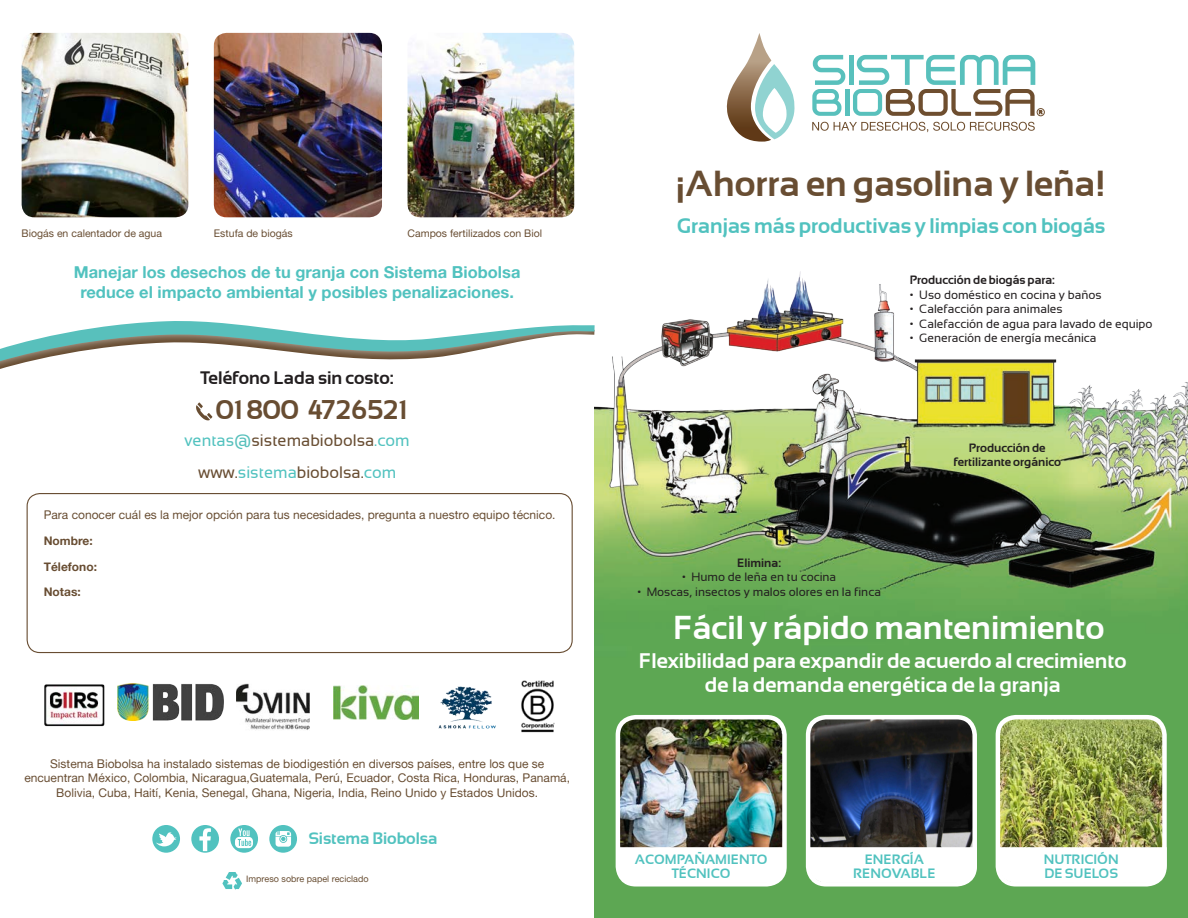
<style>
.page{position:relative;width:1188px;height:918px;background:#fff}
.page>*{position:absolute;margin:0;border:0;box-sizing:border-box;transform-origin:0 0}
.Subtitulos{font:700 36px "Sansation";color:#684d32}
.Subtitulos-2{font:700 33px "Sansation";color:#fff}
.cuerpo{font:700 27px "Sansation";color:#684d32}
.Subtitulos-3{font:700 21px "Sansation";color:#fff}
.Subtitulos-4{font:700 21px "Sansation";color:#51c2bf}
.cuerpo-2{font:700 18px "Sansation";color:#231f20}
.cuerpo-3{font:16.5px/19.8px "Alte Haas Grotesk Bold";color:#51c2bf;text-align:center}
.cuerpo-4{font:16.5px "Sansation";color:#684d32}
.Subtitulos-5{font:16.5px "Sansation";color:#684d32}
.t1{font:700 16.5px "Sansation";color:#51c2bf}
.Paragraph_Style_1{font:700 13.5px/13.5px "Sansation";color:#51c2bf;text-align:center}
.cuerpo-5{font:12px/14.4px "Alte Haas Grotesk";color:#684d32;text-align:center}
.t2{font:12px "Sansation";color:#231f20}
.resaltador_intext{font:12px "Alte Haas Grotesk";color:#684d32}
.t3{font:700 12px "Sansation";color:#231f20}
.resaltador_intext-2{font:12px "Alte Haas Grotesk Bold";color:#684d32}
.t4{font:10.5px "Alte Haas Grotesk";color:#684d32}
.cuerpo-6{font:9px "Alte Haas Grotesk";color:#684d32}
.s1{color:#51c2bf}
.s2{color:#58c0bc}
</style>
<div class="page">
<svg style="left:0;top:321px;width:594px;height:48px"></svg>
<img style="left:594px;top:271px;width:594px;height:647px">
<img style="left:22px;top:33px;width:166px;height:184px">
<img style="left:408px;top:33px;width:166px;height:184px">
<svg style="left:222px;top:872px;width:20px;height:18px"></svg>
<img style="left:44px;top:684px;width:61px;height:43px">
<img style="left:521px;top:680px;width:34px;height:53px">
<img style="left:438px;top:686px;width:58px;height:43px">
<img style="left:334px;top:685px;width:84px;height:35px">
<img style="left:118px;top:683px;width:105px;height:38px">
<img style="left:236px;top:683px;width:74px;height:47px">
<img style="left:214px;top:33px;width:168px;height:184px">
<div style="left:152px;top:825px;width:28px;height:28px;background:#51c2bf;border-radius:50%"></div>
<svg style="left:156px;top:832px;width:20px;height:15px"></svg>
<div style="left:191px;top:825px;width:28px;height:28px;background:#51c2bf;border-radius:50%"></div>
<svg style="left:199px;top:828px;width:12px;height:23px"></svg>
<svg style="left:230px;top:825px;width:28px;height:28px"></svg>
<svg style="left:235px;top:837px;width:18px;height:11px"></svg>
<svg style="left:238px;top:828px;width:13px;height:18px"></svg>
<div style="left:269px;top:825px;width:28px;height:28px;background:#51c2bf;border-radius:50%"></div>
<svg style="left:276px;top:831px;width:15px;height:16px"></svg>
<hr style="left:849px;top:55px;width:4px;height:30px;background:#58c0bc">
<svg style="left:812px;top:55px;width:33px;height:61px"></svg>
<hr style="left:845px;top:89px;width:4px;height:27px;background:#58c0bc">
<svg style="left:726px;top:33px;width:69px;height:109px"></svg>
<svg style="left:853px;top:55px;width:190px;height:61px"></svg>
<div style="left:1037px;top:108px;width:8px;height:8px;border:1px solid #6e4e2f;border-radius:50%"></div>
<svg style="left:812px;top:122px;width:223px;height:10px"></svg>
<img style="left:618px;top:717px;width:166px;height:130px">
<div style="left:616px;top:715px;width:171px;height:172px;border:4px solid #fff;border-radius:18px"></div>
<svg style="left:617px;top:847px;width:167px;height:36px"></svg>
<img style="left:808px;top:717px;width:167px;height:167px">
<div style="left:806px;top:715px;width:171px;height:172px;border:4px solid #fff;border-radius:18px"></div>
<svg style="left:809px;top:847px;width:168px;height:36px"></svg>
<img style="left:998px;top:717px;width:166px;height:167px">
<div style="left:996px;top:715px;width:171px;height:172px;border:4px solid #fff;border-radius:18px"></div>
<svg style="left:999px;top:847px;width:168px;height:36px"></svg>
<svg style="left:196px;top:403px;width:16px;height:17px"></svg>
<div style="left:27px;top:493px;width:546px;height:160px;border:1px solid #684d32;border-radius:13px"></div>
<p class="t4" style="left:22px;top:227px;width:142px">Biogás en calentador de agua</p>
<p class="t4" style="left:214px;top:227px;width:80px">Estufa de biogás</p>
<p class="t4" style="left:408px;top:227px;width:136px">Campos fertilizados con Biol</p>
<p class="cuerpo-3" style="left:74px;top:262px;width:448px">Manejar los desechos de tu granja con Sistema Biobolsa reduce el impacto ambiental y posibles penalizaciones.</p>
<p class="cuerpo-2" style="left:200px;top:368px;width:195px">Teléfono Lada sin costo:</p>
<p class="cuerpo" style="left:216px;top:395px;width:192px">01 800 4726521</p>
<p class="cuerpo-4" style="left:184px;top:431px;width:227px"><span class="s1">venta</span><span class="s2">s@</span>sistemabiobolsa<span class="s1">.com</span></p>
<p class="Subtitulos-5" style="left:198px;top:463px;width:200px">www.<span class="s1">sistema</span>biobolsa.<span class="s1">com</span></p>
<p class="resaltador_intext" style="left:44px;top:508px;width:513px">Para conocer cuál es la mejor opción para tus necesidades, pregunta a nuestro equipo técnico.</p>
<p class="resaltador_intext-2" style="left:44px;top:533px;width:51px">Nombre:</p>
<p class="resaltador_intext-2" style="left:44px;top:559px;width:55px">Télefono:</p>
<p class="resaltador_intext-2" style="left:44px;top:584px;width:39px">Notas:</p>
<p class="cuerpo-5" style="left:24px;top:756px;width:547px">Sistema Biobolsa ha instalado sistemas de biodigestión en diversos países, entre los que se encuentran México, Colombia, Nicaragua,Guatemala, Perú, Ecuador, Costa Rica, Honduras, Panamá,<br>Bolivia, Cuba, Haití, Kenia, Senegal, Ghana, Nigeria, India, Reino Unido y Estados Unidos.</p>
<p class="t1" style="left:308px;top:828px;width:131px">Sistema Biobolsa</p>
<p class="cuerpo-6" style="left:246px;top:873px;width:124px">Impreso sobre papel reciclado</p>
<p class="Subtitulos" style="left:676px;top:163px;width:431px">¡Ahorra en gasolina y leña!</p>
<p class="Subtitulos-4" style="left:677px;top:213px;width:430px">Granjas más productivas y limpias con biogás</p>
<p class="t3" style="left:910px;top:273px;width:147px">Producción de biogás para:</p>
<p class="t2" style="left:910px;top:288px;width:193px">• Uso doméstico en cocina y baños</p>
<p class="t2" style="left:910px;top:302px;width:154px">• Calefacción para animales</p>
<p class="t2" style="left:910px;top:317px;width:244px">• Calefacción de agua para lavado de equipo</p>
<p class="t2" style="left:910px;top:331px;width:188px">• Generación de energía mecánica</p>
<p class="t3" style="left:737px;top:556px;width:45px">Elimina:</p>
<p class="t2" style="left:682px;top:571px;width:156px">• Humo de leña en tu cocina</p>
<p class="t2" style="left:637px;top:585px;width:245px">• Moscas, insectos y malos olores en la finca</p>
<p class="t3" style="left:969px;top:441px;width:78px">Producción de</p>
<p class="t3" style="left:953px;top:455px;width:109px">fertilizante orgánico</p>
<p class="Subtitulos-2" style="left:673px;top:609px;width:433px">Fácil y rápido mantenimiento</p>
<p class="Subtitulos-3" style="left:639px;top:649px;width:489px">Flexibilidad para expandir de acuerdo al crecimiento</p>
<p class="Subtitulos-3" style="left:705px;top:673px;width:357px">de la demanda energética de la granja</p>
<p class="Paragraph_Style_1" style="left:635px;top:853px;width:134px">ACOMPAÑAMIENTO<br>TÉCNICO</p>
<p class="Paragraph_Style_1" style="left:853px;top:853px;width:84px">ENERGÍA<br>RENOVABLE</p>
<p class="Paragraph_Style_1" style="left:1044px;top:853px;width:76px;text-align:left">NUTRICIÓN<br>DE SUELOS</p>
</div>
